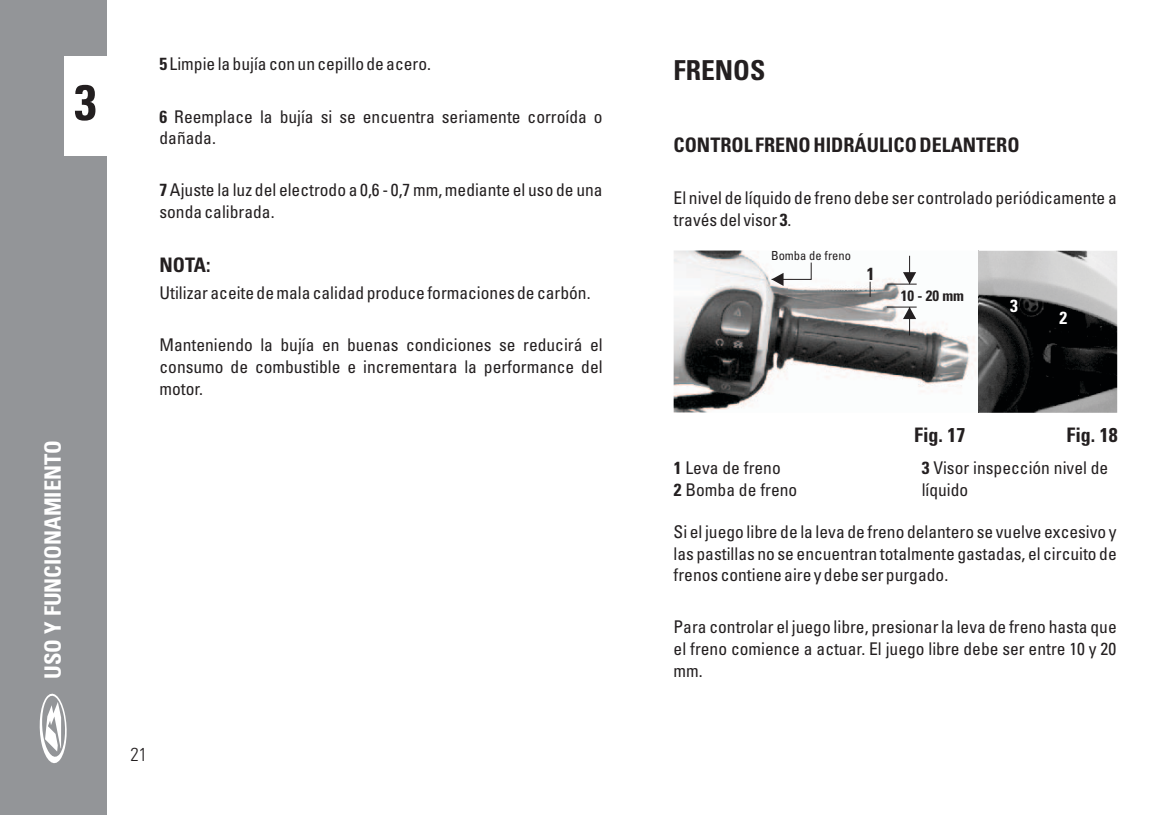
<style>
.page{position:relative;width:1170px;height:815px;background:#fff}
.page>*{position:absolute;margin:0;border:0;box-sizing:border-box;transform-origin:0 0}
.t1{font:700 condensed 50px "Univers LT Std";color:#231f20}
.t2{font:700 condensed 27.5px "Univers LT Std";color:#231f20}
.t3{font:700 condensed 22.5px "Univers LT Std";color:#fff}
.t4{font:700 condensed 20px "Univers LT Std";color:#231f20}
.t5{font:300 condensed 18.75px "Univers LT Std";color:#231f20}
.t6{font:condensed 17.5px/21.8px "Univers LT Std";color:#231f20}
.t7{font:700 condensed 17.5px "Univers LT Std";color:#fff}
.t8{font:700 condensed 17.5px "Univers LT Std";color:#231f20}
.t9{font:700 condensed 15px "Univers LT Std";color:#231f20}
.t10{font:condensed 12.5px "Univers LT Std";color:#231f20}
.s1{font-weight:700}
</style>
<div class="page">
<img style="left:673px;top:251px;width:444px;height:162px">
<div style="left:0;top:0;width:106px;height:815px;background:#939598"></div>
<div style="left:64px;top:56px;width:42px;height:99px;background:#fff"></div>
<svg style="left:39px;top:693px;width:28px;height:70px"></svg>
<img style="left:978px;top:251px;width:1px;height:162px">
<hr style="left:886px;top:307px;width:30px;height:1px;background:#231f20">
<svg style="left:902px;top:307px;width:14px;height:28px"></svg>
<svg style="left:887px;top:256px;width:29px;height:29px"></svg>
<svg style="left:869px;top:282px;width:1px;height:15px"></svg>
<svg style="left:771px;top:262px;width:40px;height:24px"></svg>
<h1 class="t1" style="left:74px;top:84px;width:24px">3</h1>
<p class="t3" style="left:45px;top:679px;width:240px;rotate:-90deg">USO Y FUNCIONAMIENTO</p>
<p class="t6" style="left:159px;top:56px;width:273px"><span class="s1">5</span> Limpie la bujía con un cepillo de acero.</p>
<p class="t6" style="left:159px;top:108px;width:444px"><span class="s1">6</span> Reemplace la bujía si se encuentra seriamente corroída o dañada.</p>
<p class="t6" style="left:159px;top:181px;width:444px"><span class="s1">7</span> Ajuste la luz del electrodo a 0,6 - 0,7 mm, mediante el uso de una sonda calibrada.</p>
<p class="t4" style="left:159px;top:258px;width:53px">NOTA:</p>
<p class="t6" style="left:159px;top:284px;width:432px">Utilizar aceite de mala calidad produce formaciones de carbón.</p>
<p class="t6" style="left:159px;top:336px;width:444px;text-align:justify">Manteniendo la bujía en buenas condiciones se reducirá el consumo de combustible e incrementara la performance del motor.</p>
<p class="t5" style="left:130px;top:748px;width:18px">21</p>
<h2 class="t2" style="left:673px;top:60px;width:93px">FRENOS</h2>
<p class="t4" style="left:673px;top:137px;width:347px">CONTROL FRENO HIDRÁULICO DELANTERO</p>
<p class="t6" style="left:673px;top:189px;width:444px">El nivel de líquido de freno debe ser controlado periódicamente a través del visor <span class="s1">3</span>.</p>
<p class="t10" style="left:771px;top:251px;width:81px">Bomba de freno</p>
<p class="t8" style="left:866px;top:268px;width:9px">1</p>
<p class="t9" style="left:900px;top:290px;width:65px">10 - 20 mm</p>
<p class="t7" style="left:1010px;top:300px;width:9px">3</p>
<p class="t7" style="left:1059px;top:311px;width:9px">2</p>
<p class="t4" style="left:914px;top:427px;width:53px">Fig. 17</p>
<p class="t4" style="left:1066px;top:427px;width:53px">Fig. 18</p>
<p class="t6" style="left:673px;top:460px;width:125px"><span class="s1">1</span> Leva de freno<br><span class="s1">2</span> Bomba de freno</p>
<p class="t6" style="left:921px;top:460px;width:188px"><span class="s1">3</span> Visor inspección nivel de líquido</p>
<p class="t6" style="left:673px;top:523px;width:444px;text-align:justify">Si el juego libre de la leva de freno delantero se vuelve excesivo y las pastillas no se encuentran totalmente gastadas, el circuito de frenos contiene aire y debe ser purgado.</p>
<p class="t6" style="left:673px;top:618px;width:444px;text-align:justify">Para controlar el juego libre, presionar la leva de freno hasta que el freno comience a actuar. El juego libre debe ser entre 10 y 20 mm.</p>
</div>
